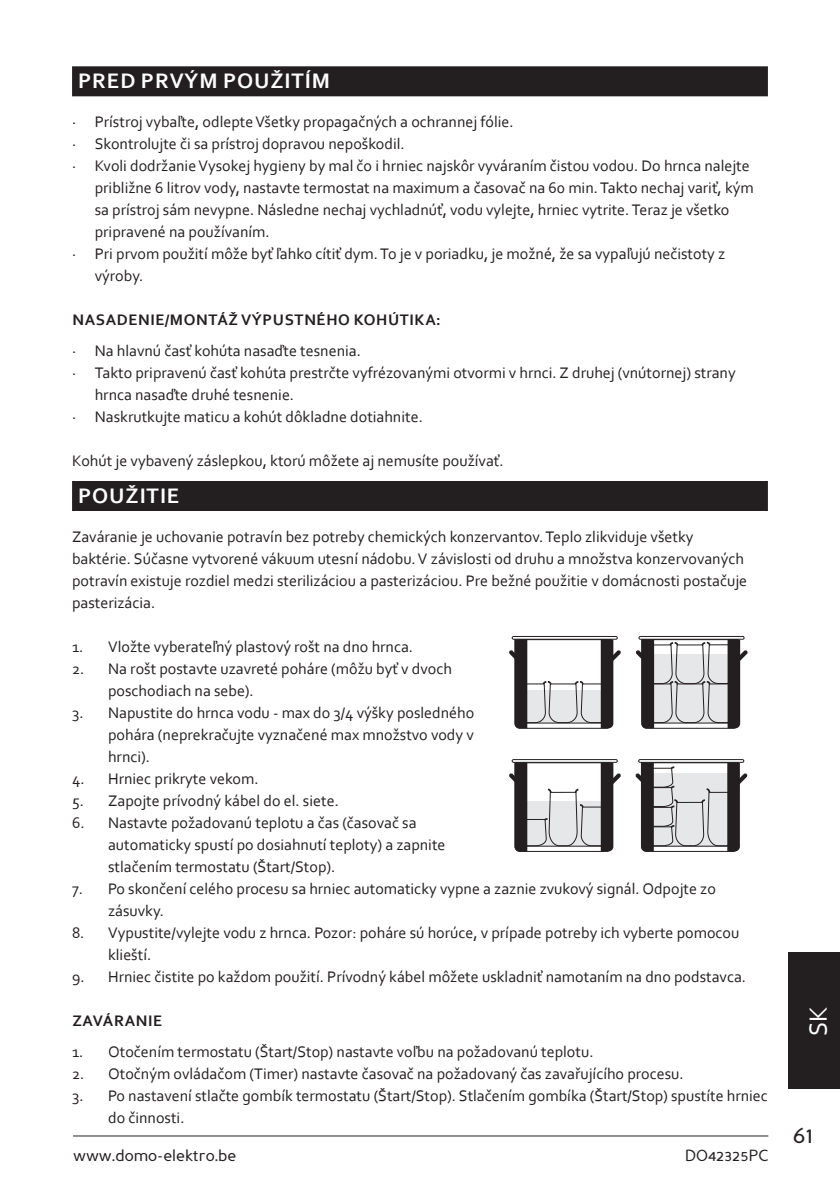
<style>
.page{position:relative;width:840px;height:1191px;background:#fff}
.page>*{position:absolute;margin:0;border:0;box-sizing:border-box;transform-origin:0 0}
.t1{font:26px "Corbel";color:#fff}
.t2{font:24px "Perspective Sans";color:#231f20}
.t3{font:700 22px "Corbel";letter-spacing:.04em;color:#fff}
.t4{font:16px/22px "Corbel";color:#231f20}
.t5{font:700 16px "Corbel";letter-spacing:.04em;color:#231f20}
.t6{font:16px "Perspective Sans";color:#231f20}
</style>
<div class="page">
<hr style="left:73px;top:1135px;width:694px;height:1px;background:#231f20">
<div style="left:788px;top:952px;width:51px;height:137px;background:#231f20"></div>
<div style="left:72px;top:66px;width:695px;height:30px;background:#231f20"></div>
<div style="left:72px;top:481px;width:695px;height:30px;background:#231f20"></div>
<div style="left:511px;top:636px;width:106px;height:3px;border:1px solid #231f20"></div>
<svg style="left:509px;top:639px;width:111px;height:90px"></svg>
<div style="left:638px;top:636px;width:106px;height:3px;border:1px solid #231f20"></div>
<svg style="left:636px;top:639px;width:111px;height:90px"></svg>
<div style="left:511px;top:759px;width:106px;height:3px;border:1px solid #231f20"></div>
<div style="left:638px;top:759px;width:105px;height:3px;border:1px solid #231f20"></div>
<svg style="left:509px;top:762px;width:111px;height:90px"></svg>
<svg style="left:635px;top:762px;width:112px;height:90px"></svg>
<h3 class="t3" style="left:78px;top:67px;width:253px">PRED PRVÝM POUŽITÍM</h3>
<p class="t4" style="left:72px;top:111px;width:443px">· Prístroj vybaľte, odlepte Všetky propagačných a ochrannej fólie.</p>
<p class="t4" style="left:72px;top:133px;width:334px">· Skontrolujte či sa prístroj dopravou nepoškodil.</p>
<p class="t4" style="left:72px;top:155px;width:678px">· Kvoli dodržanie Vysokej hygieny by mal čo i hrniec najskôr vyváraním čistou vodou. Do hrnca nalejte</p>
<p class="t4" style="left:95px;top:177px;width:660px">približne 6 litrov vody, nastavte termostat na maximum a časovač na 60 min. Takto nechaj variť, kým</p>
<p class="t4" style="left:95px;top:199px;width:636px">sa prístroj sám nevypne. Následne nechaj vychladnúť, vodu vylejte, hrniec vytrite. Teraz je všetko</p>
<p class="t4" style="left:95px;top:221px;width:176px">pripravené na používaním.</p>
<p class="t4" style="left:72px;top:243px;width:654px">· Pri prvom použití môže byť ľahko cítiť dym. To je v poriadku, je možné, že sa vypaľujú nečistoty z</p>
<p class="t4" style="left:95px;top:265px;width:50px">výroby.</p>
<p class="t5" style="left:72px;top:310px;width:370px">NASADENIE/MONTÁŽ VÝPUSTNÉHO KOHÚTIKA:</p>
<p class="t4" style="left:72px;top:339px;width:290px">· Na hlavnú časť kohúta nasaďte tesnenia.</p>
<p class="t4" style="left:72px;top:361px;width:664px">· Takto pripravenú časť kohúta prestrčte vyfrézovanými otvormi v hrnci. Z druhej (vnútornej) strany</p>
<p class="t4" style="left:95px;top:383px;width:201px">hrnca nasaďte druhé tesnenie.</p>
<p class="t4" style="left:72px;top:405px;width:352px">· Naskrutkujte maticu a kohút dôkladne dotiahnite.</p>
<p class="t4" style="left:72px;top:449px;width:433px">Kohút je vybavený záslepkou, ktorú môžete aj nemusíte používať.</p>
<h3 class="t3" style="left:78px;top:482px;width:103px">POUŽITIE</h3>
<p class="t4" style="left:72px;top:525px;width:676px">Zaváranie je uchovanie potravín bez potreby chemických konzervantov. Teplo zlikviduje všetky baktérie. Súčasne vytvorené vákuum utesní nádobu. V závislosti od druhu a množstva konzervovaných potravín existuje rozdiel medzi sterilizáciou a pasterizáciou. Pre bežné použitie v domácnosti postačuje pasterizácia.</p>
<p class="t4" style="left:72px;top:635px;width:342px">1. Vložte vyberateľný plastový rošt na dno hrnca.</p>
<p class="t4" style="left:108px;top:657px;width:345px;text-indent:-36px">2. Na rošt postavte uzavreté poháre (môžu byť v dvoch poschodiach na sebe).</p>
<p class="t4" style="left:108px;top:701px;width:367px;text-align:justify;text-indent:-36px">3. Napustite do hrnca vodu - max do 3/4 výšky posledného pohára (neprekračujte vyznačené max množstvo vody v hrnci).</p>
<p class="t4" style="left:72px;top:767px;width:188px">4. Hrniec prikryte vekom.</p>
<p class="t4" style="left:72px;top:789px;width:268px">5. Zapojte prívodný kábel do el. siete.</p>
<p class="t4" style="left:108px;top:811px;width:339px;text-indent:-36px">6. Nastavte požadovanú teplotu a čas (časovač sa automaticky spustí po dosiahnutí teploty) a zapnite stlačením termostatu (Štart/Stop).</p>
<p class="t4" style="left:108px;top:877px;width:609px;text-indent:-36px">7. Po skončení celého procesu sa hrniec automaticky vypne a zaznie zvukový signál. Odpojte zo zásuvky.</p>
<p class="t4" style="left:108px;top:921px;width:632px;text-indent:-36px">8. Vypustite/vylejte vodu z hrnca. Pozor: poháre sú horúce, v prípade potreby ich vyberte pomocou klieští.</p>
<p class="t4" style="left:72px;top:965px;width:675px">9. Hrniec čistite po každom použití. Prívodný kábel môžete uskladniť namotaním na dno podstavca.</p>
<p class="t5" style="left:72px;top:1011px;width:91px">ZAVÁRANIE</p>
<p class="t4" style="left:72px;top:1040px;width:522px">1. Otočením termostatu (Štart/Stop) nastavte voľbu na požadovanú teplotu.</p>
<p class="t4" style="left:72px;top:1062px;width:612px">2. Otočným ovládačom (Timer) nastavte časovač na požadovaný čas zavařujícího procesu.</p>
<p class="t4" style="left:108px;top:1084px;width:661px;text-indent:-36px">3. Po nastavení stlačte gombík termostatu (Štart/Stop). Stlačením gombíka (Štart/Stop) spustíte hrniec do činnosti.</p>
<p class="t6" style="left:73px;top:1146px;width:165px">www.domo-elektro.be</p>
<p class="t6" style="left:684px;top:1146px;width:85px">DO42325PC</p>
<h1 class="t1" style="left:801px;top:1036px;width:32px;rotate:-90deg">SK</h1>
<h2 class="t2" style="left:792px;top:1120px;width:21px">61</h2>
</div>
